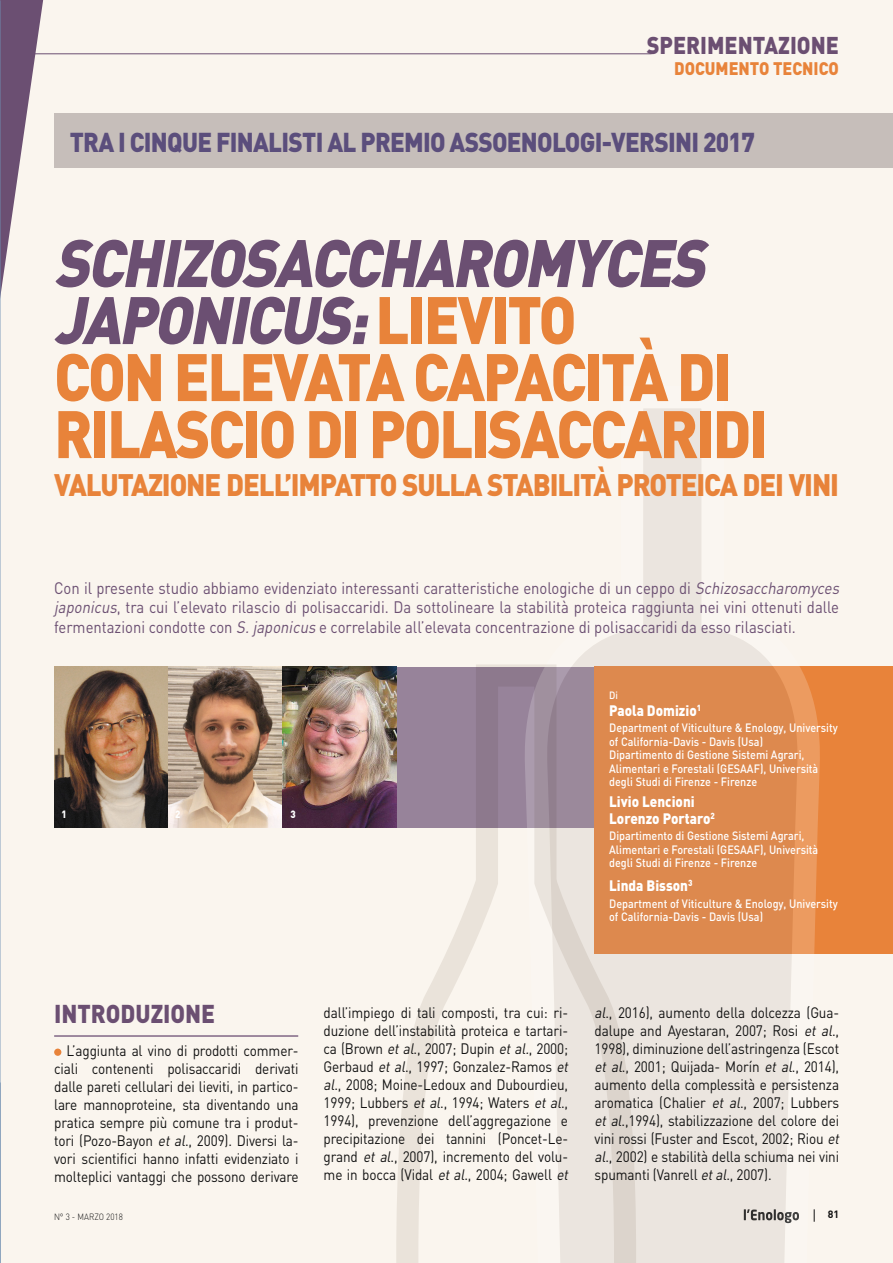
<style>
.page{position:relative;width:893px;height:1263px;background:#faf5ee}
.page>*{position:absolute;margin:0;border:0;box-sizing:border-box;transform-origin:0 0}
.t1{font:900 66px/57px "DIN";letter-spacing:-.04em;color:#e8833a;scale:.9 1}
.t2{font:900 30.75px "DIN";letter-spacing:-.04em;color:#e8833a;scale:.9 1}
.t3{font:900 27px "DIN";letter-spacing:-.03em;color:#5b4e7c;scale:.9 1}
.t4{font:900 25.5px "DIN";color:#6b4f72;scale:.9 1}
.t5{font:900 24px "DIN";color:#6b4f72;scale:.9 1}
.t6{font:900 18px "DIN";color:#e8833a;scale:.9 1}
.t7{font:16.5px/19.5px "DIN";color:#6b4f72;scale:.9 1}
.t8{font:15px/18px "DIN";letter-spacing:-.01em;color:#121212;scale:.9 1}
.t9{font:900 15px/16.5px "DIN";color:#fff;scale:.9 1}
.t10{font:500 12px/13.5px "DIN";color:#fff;scale:.9 1}
.t11{font:900 10.5px "DIN";color:#fff;scale:.9 1}
.t12{font:700 10.5px "DIN";color:#121212}
.t13{font:500 10.5px "DIN";color:#fff;scale:.9 1}
.t14{font:300 9px "DIN";color:#121212;scale:.9 1}
.s1{font-style:italic;color:#6b4f72}
.s2{font-style:italic}
</style>
<div class="page">
<hr style="left:0;top:53px;width:651px;height:1px;background:#6b4f72">
<div style="left:594px;top:667px;width:299px;height:287px;background:#e8833a"></div>
<svg style="left:575px;top:409px;width:246px;height:854px"></svg>
<svg style="left:384px;top:663px;width:254px;height:600px"></svg>
<hr style="left:54px;top:1035px;width:244px;height:2px;background:#806785">
<div style="left:54px;top:1048px;width:7px;height:8px;background:#e8833a;border-radius:50%"></div>
<img style="left:54px;top:667px;width:342px;height:160px">
<div style="left:54px;top:113px;width:839px;height:55px;background:#c6beba"></div>
<svg style="left:0;top:0;width:46px;height:1263px"></svg>
<h3 class="t5" style="left:647px;top:29px;width:215px">SPERIMENTAZIONE</h3>
<p class="t6" style="left:674px;top:56px;width:185px">DOCUMENTO TECNICO</p>
<h3 class="t3" style="left:70px;top:124px;width:763px">TRA I CINQUE FINALISTI AL PREMIO ASSOENOLOGI-VERSINI 2017</h3>
<h1 class="t1" style="left:54px;top:231px;width:795px"><span class="s1">SCHIZOSACCHAROMYCES<br>JAPONICUS:</span> L I E V I T O<br>CON ELEVATA CAPACITÀ DI<br>RILASCIO DI POLISACCARIDI</h1>
<h2 class="t2" style="left:54px;top:464px;width:874px">VALUTAZIONE DELL’IMPATTO SULLA STABILITÀ PROTEICA DEI VINI</h2>
<p class="t7" style="left:54px;top:578px;width:878px">Con il presente studio abbiamo evidenziato interessanti caratteristiche enologiche di un ceppo di <span class="s2">Schizosaccharomyces japonicus</span>, tra cui l’elevato rilascio di polisaccaridi. Da sottolineare la stabilità proteica raggiunta nei vini ottenuti dalle fermentazioni condotte con <span class="s2">S.japonicus</span> e correlabile all’elevata concentrazione di polisaccaridi da esso rilasciati.</p>
<p class="t11" style="left:62px;top:807px;width:7px">1</p>
<p class="t11" style="left:175px;top:807px;width:7px">2</p>
<p class="t11" style="left:291px;top:807px;width:7px">3</p>
<p class="t13" style="left:609px;top:689px;width:11px">Di</p>
<p class="t9" style="left:609px;top:701px;width:104px">Paola Domizio<sup>1</sup></p>
<p class="t10" style="left:609px;top:721px;width:256px">Department of Viticulture &amp; Enology, University of California-Davis - Davis (Usa)<br>Dipartimento di Gestione Sistemi Agrari, Alimentari e Forestali (GESAAF), Università degli Studi di Firenze - Firenze</p>
<p class="t9" style="left:609px;top:793px;width:119px">Livio Lencioni<br>Lorenzo Portaro<sup>2</sup></p>
<p class="t10" style="left:609px;top:829px;width:234px">Dipartimento di Gestione Sistemi Agrari,<br>Alimentari e Forestali (GESAAF), Università degli Studi di Firenze - Firenze</p>
<p class="t9" style="left:609px;top:877px;width:94px">Linda Bisson<sup>3</sup></p>
<p class="t10" style="left:609px;top:896px;width:256px">Department of Viticulture &amp; Enology, University of California-Davis - Davis (Usa)</p>
<h3 class="t4" style="left:54px;top:996px;width:180px">INTRODUZIONE</h3>
<p class="t8" style="left:54px;top:1041px;width:273px;text-align:justify;text-indent:12px">L’aggiunta al vino di prodotti commer&shy;ciali contenenti polisaccaridi derivati dalle pareti cellulari dei lieviti, in partico&shy;lare mannoproteine, sta diventando una pratica sempre più comune tra i produt&shy;tori (Pozo-Bayon <span class="s2">et al</span>., 2009). Diversi la&shy;vori scientifici hanno infatti evidenziato i molteplici vantaggi che possono derivare</p>
<p class="t14" style="left:54px;top:1211px;width:78px">N° 3 - MARZO 2018</p>
<p class="t8" style="left:324px;top:1003px;width:277px">dall’impiego di tali composti, tra cui: ri&shy;duzione dell’instabilità proteica e tartari&shy;ca (Brown <span class="s2">et al</span>., 2007; Dupin <span class="s2">et al.</span>, 2000; Gerbaud <span class="s2">et al</span>., 1997; Gonzalez-Ramos <span class="s2">et al</span>., 2008; Moine-Ledoux and Dubourdieu, 1999; Lubbers <span class="s2">et al</span>., 1994; Waters <span class="s2">et al</span>., 1994), prevenzione dell’aggregazione e precipitazione dei tannini (Poncet-Le&shy;grand <span class="s2">et al</span>., 2007), incremento del volu&shy;me in bocca (Vidal <span class="s2">et al</span>., 2004; Gawell <span class="s2">et</span></p>
<p class="t8" style="left:595px;top:1003px;width:277px"><span class="s2">al</span>., 2016), aumento della dolcezza (Gua&shy;dalupe and Ayestaran, 2007; Rosi <span class="s2">et al</span>., 1998), diminuzione dell’astringenza (Escot <span class="s2">et al</span>., 2001; Quijada- Morín <span class="s2">et al</span>., 2014), aumento della complessità e persistenza aromatica (Chalier <span class="s2">et al</span>., 2007; Lubbers <span class="s2">et al</span>.,1994), stabilizzazione del colore dei vini rossi (Fuster and Escot, 2002; Riou <span class="s2">et al</span>., 2002) e stabilità della schiuma nei vini spumanti (Vanrell <span class="s2">etal</span>., 2007).</p>
<p class="t12" style="left:828px;top:1207px;width:13px">81</p>
</div>
